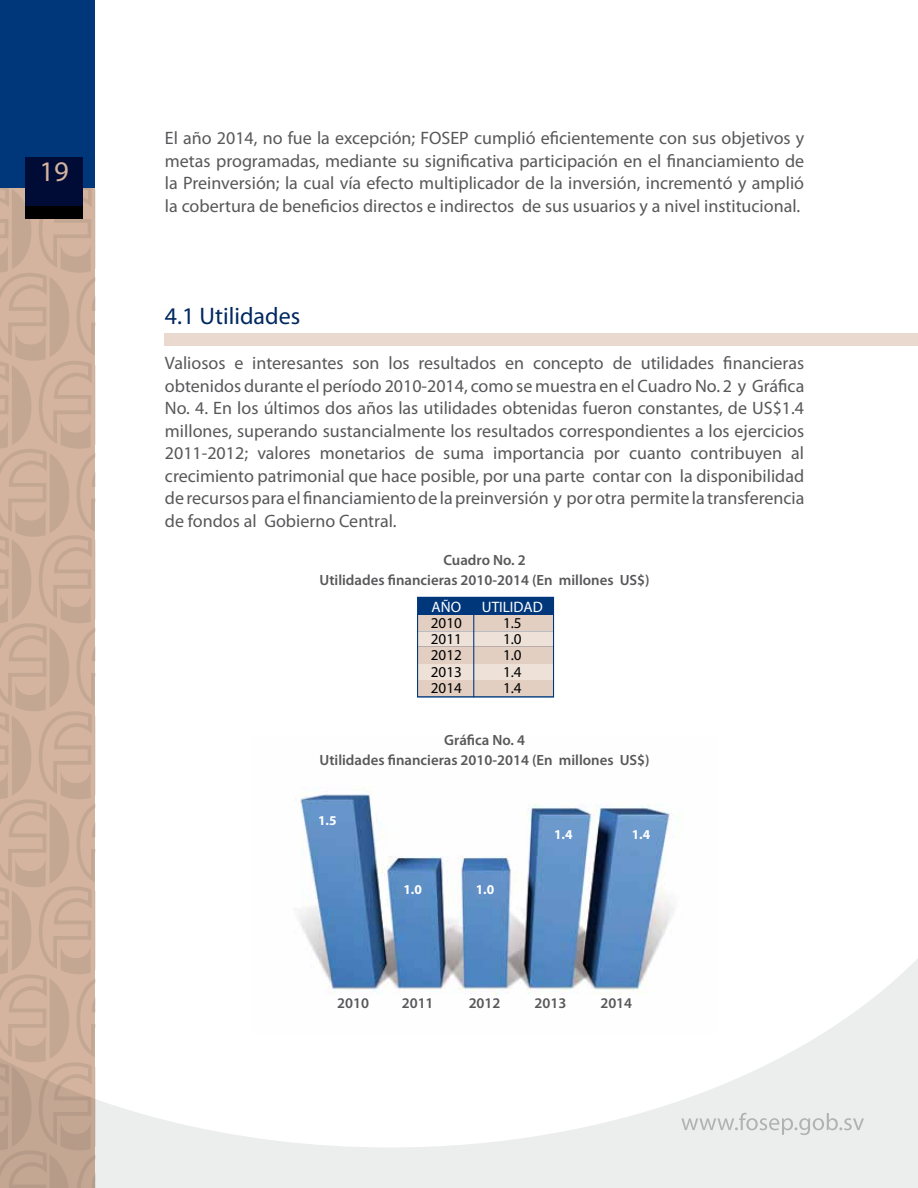
<style>
.page{position:relative;width:918px;height:1188px;background:#fff}
.page>*{position:absolute;margin:0;border:0;box-sizing:border-box;transform-origin:0 0}
.t1{font:28.5px "Myriad Pro";color:#d4b49f}
.t2{font:24px "Myriad Pro";color:#00285f}
.t3{font:18px/22.5px "Myriad Pro";color:#58585a;text-align:justify}
.t4{font:15.15px/16.2px "Myriad Pro";color:#000;text-align:justify}
.t5{font:15.15px "Myriad Pro";color:#fff}
.t6{font:600 14.85px/20.2px "Myriad Pro";color:#58585a;text-align:center}
.t7{font:700 13.5px "Myriad Pro";color:#fff}
</style>
<div class="page">
<svg style="left:0;top:188px;width:96px;height:770px;background:#ceaf9a"></svg>
<div style="left:0;top:0;width:95px;height:188px;background:#00377b"></div>
<div style="left:25px;top:157px;width:58px;height:62px;background:#000c36"></div>
<div style="left:25px;top:206px;width:58px;height:13px;background:#000"></div>
<svg style="left:0;top:958px;width:918px;height:230px"></svg>
<svg style="left:681px;top:1113px;width:183px;height:22px;background:#dfe0e0"></svg>
<div style="left:165px;top:333px;width:753px;height:13px;background:#e9d9cf"></div>
<img style="left:252px;top:787px;width:465px;height:247px">
<svg style="left:419px;top:614px;width:133px;height:81px;background:#e1d2c8"></svg>
<div style="left:418px;top:597px;width:136px;height:17px;background:#00377b"></div>
<hr style="left:473px;top:604px;width:1px;height:93px;background:#00377b">
<div style="left:417px;top:597px;width:137px;height:100px;border:1px solid #00377b"></div>
<h1 class="t1" style="left:39px;top:154px;width:31px">19</h1>
<p class="t3" style="left:165px;top:126px;width:641px">El año 2014, no fue la excepción; FOSEP cumplió eficientemente con sus objetivos y metas programadas, mediante su significativa participación en el financiamiento de la Preinversión; la cual vía efecto multiplicador de la inversión, incrementó y amplió la cobertura de beneficios directos e indirectos de sus usuarios y a nivel institucional.</p>
<h2 class="t2" style="left:165px;top:301px;width:137px">4.1 Utilidades</h2>
<p class="t3" style="left:165px;top:351px;width:641px">Valiosos e interesantes son los resultados en concepto de utilidades financieras obtenidos durante el período 2010-2014, como se muestra en el Cuadro No. 2 y Gráfica No. 4. En los últimos dos años las utilidades obtenidas fueron constantes, de US$1.4 millones, superando sustancialmente los resultados correspondientes a los ejercicios 2011-2012; valores monetarios de suma importancia por cuanto contribuyen al crecimiento patrimonial que hace posible, por una parte contar con la disponibilidad de recursos para el financiamiento de la preinversión y por otra permite la transferencia de fondos al Gobierno Central.</p>
<p class="t6" style="left:319px;top:549px;width:332px">Cuadro No. 2<br>Utilidades financieras 2010-2014 (En millones US$)</p>
<p class="t5" style="left:432px;top:597px;width:31px">AÑO</p>
<p class="t4" style="left:431px;top:615px;width:33px">2010<br>2011<br>2012<br>2013<br>2014</p>
<p class="t5" style="left:482px;top:597px;width:62px">UTILIDAD</p>
<p class="t4" style="left:503px;top:615px;width:20px">1.5<br>1.0<br>1.0<br>1.4<br>1.4</p>
<p class="t6" style="left:319px;top:729px;width:332px">Gráfica No. 4<br>Utilidades financieras 2010-2014 (En millones US$)</p>
<p class="t7" style="left:318px;top:812px;width:20px">1.5</p>
<p class="t7" style="left:403px;top:881px;width:20px">1.0</p>
<p class="t7" style="left:476px;top:881px;width:20px">1.0</p>
<p class="t7" style="left:554px;top:826px;width:20px">1.4</p>
<p class="t7" style="left:632px;top:826px;width:20px">1.4</p>
<p class="t6" style="left:337px;top:992px;width:33px">2010</p>
<p class="t6" style="left:402px;top:992px;width:33px">2011</p>
<p class="t6" style="left:469px;top:992px;width:33px">2012</p>
<p class="t6" style="left:535px;top:992px;width:33px">2013</p>
<p class="t6" style="left:600px;top:992px;width:33px">2014</p>
</div>
